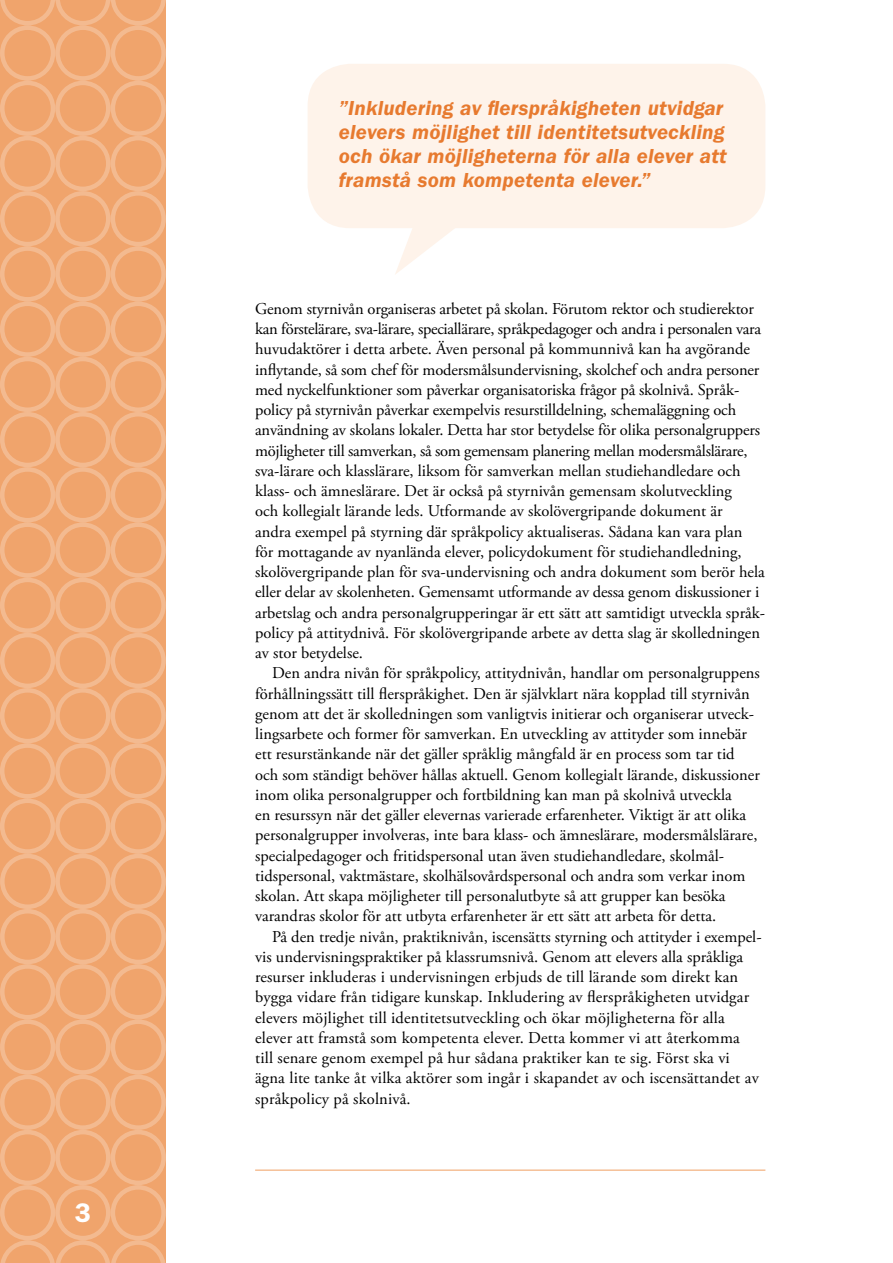
<style>
.page{position:relative;width:893px;height:1263px;background:#fff}
.page>*{position:absolute;margin:0;border:0;box-sizing:border-box;transform-origin:0 0}
.t1{font:600 27px "Franklin Gothic LT";color:#fff}
.t2{font:italic 600 21px/24px "Franklin Gothic LT";letter-spacing:.01em;color:#e77a2f}
.t3{font:16.5px/20.2px "Adobe Garamond Pro";color:#000}
</style>
<div class="page">
<hr style="left:255px;top:1169px;width:510px;height:2px;background:#f5bf96">
<div style="left:0;top:0;width:166px;height:1263px;background:#f0a46c"></div>
<div style="left:0;top:412px;width:55px;height:55px;border:4px solid #fff;border-radius:50%"></div>
<div style="left:0;top:854px;width:55px;height:55px;border:4px solid #fff;border-radius:50%"></div>
<div style="left:0;top:633px;width:55px;height:55px;border:4px solid #fff;border-radius:50%"></div>
<div style="left:0;top:1075px;width:55px;height:55px;border:4px solid #fff;border-radius:50%"></div>
<div style="left:0;top:191px;width:55px;height:55px;border:4px solid #fff;border-radius:50%"></div>
<div style="left:0;top:522px;width:55px;height:56px;border:4px solid #fff;border-radius:50%"></div>
<div style="left:0;top:964px;width:55px;height:55px;border:4px solid #fff;border-radius:50%"></div>
<div style="left:0;top:81px;width:55px;height:55px;border:4px solid #fff;border-radius:50%"></div>
<div style="left:0;top:743px;width:55px;height:55px;border:4px solid #fff;border-radius:50%"></div>
<div style="left:0;top:1185px;width:55px;height:55px;border:4px solid #fff;border-radius:50%"></div>
<div style="left:0;top:302px;width:55px;height:55px;border:4px solid #fff;border-radius:50%"></div>
<div style="left:0;top:467px;width:55px;height:55px;border:4px solid #fff;border-radius:50%"></div>
<div style="left:0;top:909px;width:55px;height:55px;border:4px solid #fff;border-radius:50%"></div>
<div style="left:0;top:25px;width:55px;height:56px;border:4px solid #fff;border-radius:50%"></div>
<div style="left:0;top:688px;width:55px;height:55px;border:4px solid #fff;border-radius:50%"></div>
<div style="left:0;top:1130px;width:55px;height:55px;border:4px solid #fff;border-radius:50%"></div>
<div style="left:0;top:246px;width:55px;height:56px;border:4px solid #fff;border-radius:50%"></div>
<div style="left:0;top:578px;width:55px;height:55px;border:4px solid #fff;border-radius:50%"></div>
<div style="left:0;top:1019px;width:55px;height:56px;border:4px solid #fff;border-radius:50%"></div>
<div style="left:0;top:136px;width:55px;height:55px;border:4px solid #fff;border-radius:50%"></div>
<div style="left:0;top:798px;width:55px;height:56px;border:4px solid #fff;border-radius:50%"></div>
<div style="left:0;top:357px;width:55px;height:55px;border:4px solid #fff;border-radius:50%"></div>
<div style="left:55px;top:412px;width:56px;height:55px;border:4px solid #fff;border-radius:50%"></div>
<div style="left:55px;top:854px;width:56px;height:55px;border:4px solid #fff;border-radius:50%"></div>
<div style="left:55px;top:633px;width:55px;height:55px;border:4px solid #fff;border-radius:50%"></div>
<div style="left:55px;top:1075px;width:56px;height:55px;border:4px solid #fff;border-radius:50%"></div>
<div style="left:55px;top:191px;width:56px;height:55px;border:4px solid #fff;border-radius:50%"></div>
<div style="left:55px;top:522px;width:55px;height:56px;border:4px solid #fff;border-radius:50%"></div>
<div style="left:55px;top:964px;width:56px;height:55px;border:4px solid #fff;border-radius:50%"></div>
<div style="left:55px;top:81px;width:56px;height:55px;border:4px solid #fff;border-radius:50%"></div>
<div style="left:55px;top:743px;width:55px;height:55px;border:4px solid #fff;border-radius:50%"></div>
<div style="left:55px;top:1185px;width:56px;height:55px;border:4px solid #fff;border-radius:50%"></div>
<div style="left:55px;top:302px;width:55px;height:55px;border:4px solid #fff;border-radius:50%"></div>
<div style="left:55px;top:467px;width:56px;height:55px;border:4px solid #fff;border-radius:50%"></div>
<div style="left:55px;top:909px;width:56px;height:55px;border:4px solid #fff;border-radius:50%"></div>
<div style="left:55px;top:25px;width:56px;height:56px;border:4px solid #fff;border-radius:50%"></div>
<div style="left:55px;top:688px;width:55px;height:55px;border:4px solid #fff;border-radius:50%"></div>
<div style="left:55px;top:1130px;width:56px;height:55px;border:4px solid #fff;border-radius:50%"></div>
<div style="left:55px;top:246px;width:56px;height:56px;border:4px solid #fff;border-radius:50%"></div>
<div style="left:55px;top:578px;width:55px;height:55px;border:4px solid #fff;border-radius:50%"></div>
<div style="left:55px;top:1019px;width:56px;height:56px;border:4px solid #fff;border-radius:50%"></div>
<div style="left:55px;top:136px;width:56px;height:55px;border:4px solid #fff;border-radius:50%"></div>
<div style="left:55px;top:798px;width:55px;height:56px;border:4px solid #fff;border-radius:50%"></div>
<div style="left:55px;top:357px;width:55px;height:55px;border:4px solid #fff;border-radius:50%"></div>
<div style="left:111px;top:412px;width:55px;height:55px;border:4px solid #fff;border-radius:50%"></div>
<div style="left:111px;top:854px;width:55px;height:55px;border:4px solid #fff;border-radius:50%"></div>
<svg style="left:0;top:0;width:166px;height:25px"></svg>
<div style="left:111px;top:633px;width:55px;height:55px;border:4px solid #fff;border-radius:50%"></div>
<div style="left:111px;top:1075px;width:55px;height:55px;border:4px solid #fff;border-radius:50%"></div>
<div style="left:111px;top:191px;width:55px;height:55px;border:4px solid #fff;border-radius:50%"></div>
<div style="left:111px;top:522px;width:55px;height:56px;border:4px solid #fff;border-radius:50%"></div>
<div style="left:111px;top:964px;width:55px;height:55px;border:4px solid #fff;border-radius:50%"></div>
<div style="left:111px;top:81px;width:55px;height:55px;border:4px solid #fff;border-radius:50%"></div>
<div style="left:111px;top:743px;width:55px;height:55px;border:4px solid #fff;border-radius:50%"></div>
<div style="left:111px;top:1185px;width:55px;height:55px;border:4px solid #fff;border-radius:50%"></div>
<div style="left:111px;top:302px;width:55px;height:55px;border:4px solid #fff;border-radius:50%"></div>
<div style="left:111px;top:467px;width:55px;height:55px;border:4px solid #fff;border-radius:50%"></div>
<div style="left:111px;top:909px;width:55px;height:55px;border:4px solid #fff;border-radius:50%"></div>
<div style="left:111px;top:25px;width:55px;height:56px;border:4px solid #fff;border-radius:50%"></div>
<div style="left:111px;top:688px;width:55px;height:55px;border:4px solid #fff;border-radius:50%"></div>
<div style="left:111px;top:1130px;width:55px;height:55px;border:4px solid #fff;border-radius:50%"></div>
<div style="left:111px;top:246px;width:55px;height:56px;border:4px solid #fff;border-radius:50%"></div>
<div style="left:111px;top:578px;width:55px;height:55px;border:4px solid #fff;border-radius:50%"></div>
<div style="left:111px;top:1019px;width:55px;height:56px;border:4px solid #fff;border-radius:50%"></div>
<div style="left:111px;top:136px;width:55px;height:55px;border:4px solid #fff;border-radius:50%"></div>
<div style="left:111px;top:798px;width:55px;height:56px;border:4px solid #fff;border-radius:50%"></div>
<svg style="left:0;top:1240px;width:165px;height:23px"></svg>
<div style="left:111px;top:357px;width:55px;height:55px;border:4px solid #fff;border-radius:50%"></div>
<div style="left:308px;top:64px;width:457px;height:164px;background:#fef3ea;border-radius:43px"></div>
<svg style="left:395px;top:228px;width:60px;height:46px"></svg>
<h1 class="t1" style="left:75px;top:1196px;width:18px">3</h1>
<p class="t2" style="left:339px;top:96px;width:389px">”Inkludering av flerspråkigheten utvidgar elevers möjlighet till identitetsutveckling och ökar möjligheterna för alla elever att framstå som kompetenta elever.”</p>
<p class="t3" style="left:255px;top:299px;width:511px">Genom styrnivån organiseras arbetet på skolan. Förutom rektor och studierektor kan förstelärare, sva-lärare, speciallärare, språkpedagoger och andra i personalen vara huvudaktörer i detta arbete. Även personal på kommunnivå kan ha avgörande inflytande, så som chef för modersmålsundervisning, skolchef och andra personer med nyckelfunktioner som påverkar organisatoriska frågor på skolnivå. Språk&shy;policy på styrnivån påverkar exempelvis resurstilldelning, schemaläggning och användning av skolans lokaler. Detta har stor betydelse för olika personalgruppers möjligheter till samverkan, så som gemensam planering mellan modersmålslärare, sva-lärare och klasslärare, liksom för samverkan mellan studiehandledare och klass- och ämneslärare. Det är också på styrnivån gemensam skolutveckling<br>och kollegialt lärande leds. Utformande av skolövergripande dokument är<br>andra exempel på styrning där språkpolicy aktualiseras. Sådana kan vara plan<br>för mottagande av nyanlända elever, policydokument för studiehandledning, skolövergripande plan för sva-undervisning och andra dokument som berör hela eller delar av skolenheten. Gemensamt utformande av dessa genom diskussioner i arbetslag och andra personalgrupperingar är ett sätt att samtidigt utveckla språk&shy;policy på attitydnivå. För skolövergripande arbete av detta slag är skolledningen av stor betydelse.</p>
<p class="t3" style="left:255px;top:664px;width:506px;text-indent:17px">Den andra nivån för språkpolicy, attitydnivån, handlar om personalgruppens förhållningssätt till flerspråkighet. Den är självklart nära kopplad till styrnivån genom att det är skolledningen som vanligtvis initierar och organiserar utveck&shy;lingsarbete och former för samverkan. En utveckling av attityder som innebär ett resurstänkande när det gäller språklig mångfald är en process som tar tid och som ständigt behöver hållas aktuell. Genom kollegialt lärande, diskussioner inom olika personalgrupper och fortbildning kan man på skolnivå utveckla<br>en resurssyn när det gäller elevernas varierade erfarenheter. Viktigt är att olika personalgrupper involveras, inte bara klass- och ämneslärare, modersmålslärare, specialpedagoger och fritidspersonal utan även studiehandledare, skolmål&shy;tidspersonal, vaktmästare, skolhälsovårdspersonal och andra som verkar inom skolan. Att skapa möjligheter till personalutbyte så att grupper kan besöka varandras skolor för att utbyta erfarenheter är ett sätt att arbeta för detta.</p>
<p class="t3" style="left:255px;top:927px;width:508px;text-indent:17px">På den tredje nivån, praktiknivån, iscensätts styrning och attityder i exempel&shy;vis undervisningspraktiker på klassrumsnivå. Genom att elevers alla språkliga resurser inkluderas i undervisningen erbjuds de till lärande som direkt kan bygga vidare från tidigare kunskap. Inkludering av flerspråkigheten utvidgar elevers möjlighet till identitetsutveckling och ökar möjligheterna för alla elever att framstå som kompetenta elever. Detta kommer vi att återkomma till senare genom exempel på hur sådana praktiker kan te sig. Först ska vi ägna lite tanke åt vilka aktörer som ingår i skapandet av och iscensättandet av språkpolicy på skolnivå.</p>
</div>
